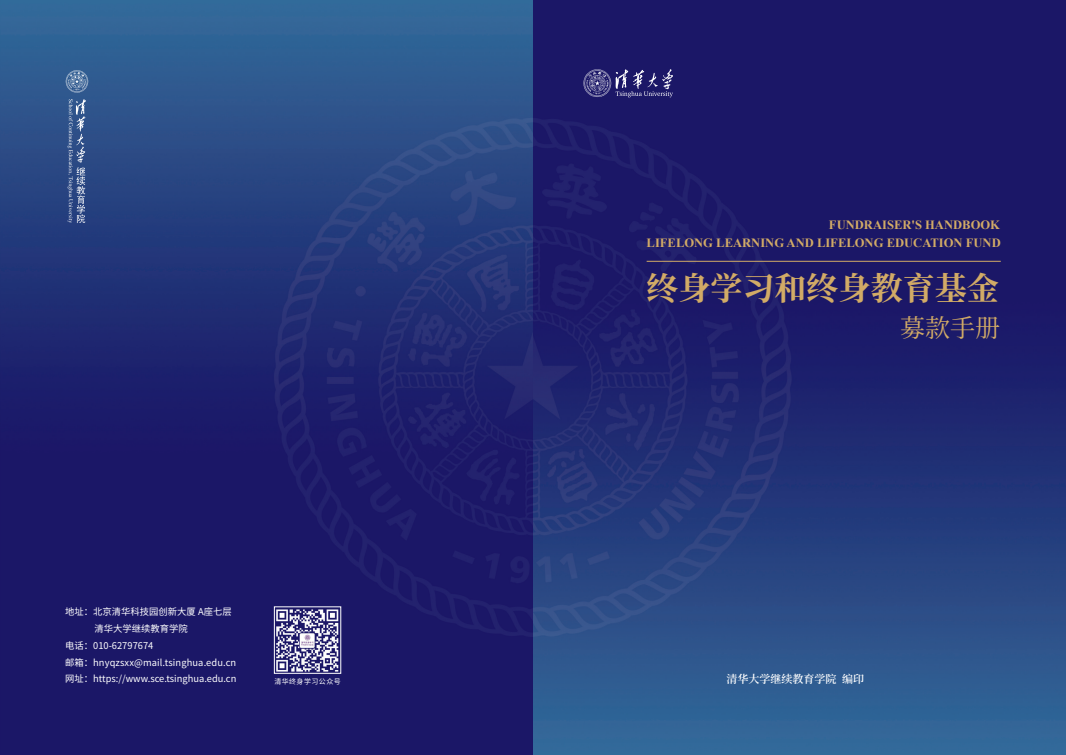
<style>
.page{position:relative;width:1066px;height:755px;background:#fff}
.page>*{position:absolute;margin:0;border:0;box-sizing:border-box;transform-origin:0 0}
.t1{font:700 32px "Source Han Serif CN";color:#d2ab66}
.t2{font:25px "Source Han Serif CN";color:#d2ab66}
.t3{font:700 12.6px/17.9px "Times New Roman";color:#d2ab66;text-align:right}
.t4{font:600 11px "Source Han Serif CN";color:#fff}
.t5{font:9.3px "Source Han Sans CN";color:#fff}
.t6{font:7px "Source Han Sans CN";letter-spacing:.06em;color:#fff}
</style>
<div class="page">
<img style="left:0;top:0;width:1066px;height:754px">
<svg style="left:66px;top:70px;width:22px;height:23px"></svg>
<svg style="left:68px;top:99px;width:18px;height:124px;background:#536c9c"></svg>
<hr style="left:647px;top:261px;width:354px;height:1px;background:#d2ab66">
<svg style="left:583px;top:69px;width:90px;height:28px;background:#454283"></svg>
<p class="t5" style="left:65px;top:605px;width:168px">地址：北京清华科技园创新大厦 A座七层</p>
<p class="t5" style="left:94px;top:622px;width:95px">清华大学继续教育学院</p>
<p class="t5" style="left:65px;top:639px;width:90px">电话：010-62797674</p>
<p class="t5" style="left:65px;top:656px;width:173px">邮箱：hnyqzsxx@mail.tsinghua.edu.cn</p>
<p class="t5" style="left:65px;top:673px;width:173px">网址：https://www.sce.tsinghua.edu.cn</p>
<p class="t6" style="left:274px;top:676px;width:68px">清华终身学习公众号</p>
<h3 class="t3" style="left:647px;top:216px;width:356px">FUNDRAISER'S HANDBOOK<br>LIFELONG LEARNING AND LIFELONG EDUCATION FUND</h3>
<h1 class="t1" style="left:647px;top:270px;width:353px">终身学习和终身教育基金</h1>
<h2 class="t2" style="left:900px;top:313px;width:101px">募款手册</h2>
<p class="t4" style="left:726px;top:672px;width:139px">清华大学继续教育学院 编印</p>
</div>
